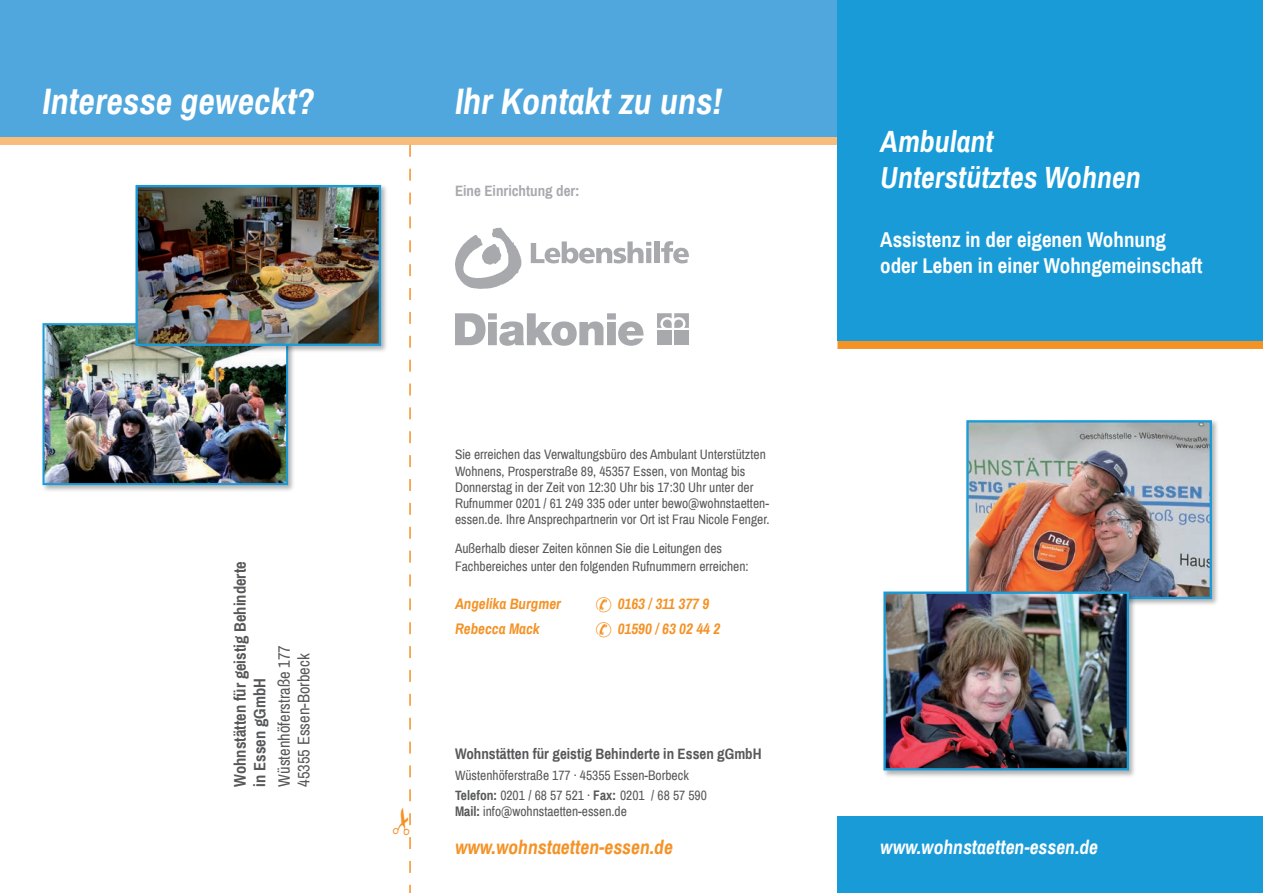
<style>
.page{position:relative;width:1263px;height:893px;background:#fff}
.page>*{position:absolute;margin:0;border:0;box-sizing:border-box;transform-origin:0 0}
.t1{font:italic 700 36px "Archivo Narrow";color:#fff}
.t2{font:italic 700 30px/36px "Archivo Narrow";color:#fff}
.t3{font:700 21px/25.2px "Archivo Narrow";color:#fff}
.t4{font:italic 700 19.5px "Archivo Narrow";color:#fff}
.t5{font:italic 700 19.5px "Archivo Narrow";color:#f49225}
.t6{font:700 16.5px/19.8px "Archivo Narrow";color:#57585a}
.t7{font:16.5px/19.8px "Archivo Narrow";color:#57585a}
.t8{font:italic 700 15px "Archivo Narrow";color:#f49225}
.t9{font:700 15px "Archivo Narrow";color:#57585a}
.t10{font:700 15px "Archivo Narrow";color:#a8a9ad}
.t11{font:13.5px/16.2px "Archivo Narrow";color:#57585a}
.s1{font-weight:700}
</style>
<div class="page">
<div style="left:0;top:0;width:838px;height:145px;background:#f49225;opacity:.6"></div>
<div style="left:0;top:0;width:838px;height:136px;background:#50a7dd"></div>
<div style="left:838px;top:816px;width:425px;height:77px;background:#199bd8"></div>
<div style="left:838px;top:0;width:425px;height:349px;background:#f49225"></div>
<div style="left:838px;top:0;width:425px;height:340px;background:#199bd8"></div>
<div style="left:41px;top:321px;width:255px;height:172px;background:#231f20;opacity:.35"></div>
<img style="left:46px;top:326px;width:239px;height:156px">
<div style="left:43px;top:323px;width:245px;height:162px;border:2px solid #199bd8"></div>
<div style="left:134px;top:183px;width:255px;height:170px;background:#231f20;opacity:.35"></div>
<img style="left:138px;top:188px;width:240px;height:155px">
<div style="left:135px;top:185px;width:246px;height:161px;border:2px solid #199bd8"></div>
<div style="left:965px;top:418px;width:254px;height:188px;background:#231f20;opacity:.35"></div>
<img style="left:969px;top:423px;width:240px;height:173px">
<div style="left:966px;top:420px;width:246px;height:179px;border:2px solid #199bd8"></div>
<div style="left:882px;top:590px;width:255px;height:188px;background:#231f20;opacity:.35"></div>
<img style="left:886px;top:594px;width:240px;height:173px">
<div style="left:883px;top:591px;width:246px;height:179px;border:2px solid #199bd8"></div>
<svg style="left:455px;top:313px;width:188px;height:33px"></svg>
<svg style="left:657px;top:313px;width:32px;height:15px"></svg>
<div style="left:657px;top:330px;width:15px;height:15px;background:#a8a9ad"></div>
<div style="left:674px;top:330px;width:15px;height:15px;background:#a8a9ad"></div>
<svg style="left:455px;top:227px;width:66px;height:62px"></svg>
<svg style="left:531px;top:241px;width:120px;height:22px"></svg>
<div style="left:654px;top:241px;width:6px;height:22px;background:#a8a9ad"></div>
<svg style="left:661px;top:241px;width:28px;height:22px"></svg>
<svg style="left:409px;top:145px;width:2px;height:748px"></svg>
<h1 class="t1" style="left:43px;top:79px;width:274px">Interesse geweckt?</h1>
<p class="t6" style="left:230px;top:787px;width:227px;rotate:-90deg">Wohnstätten für geistig Behinderte in Essen gGmbH</p>
<p class="t7" style="left:274px;top:787px;width:143px;rotate:-90deg">Wüstenhöferstraße 177<br>45355 Essen-Borbeck</p>
<h1 class="t1" style="left:455px;top:79px;width:269px">Ihr Kontakt zu uns!</h1>
<p class="t10" style="left:455px;top:181px;width:126px">Eine Einrichtung der:</p>
<p class="t11" style="left:455px;top:447px;width:316px">Sie erreichen das Verwaltungsbüro des Ambulant Unterstützten Wohnens, Prosperstraße 89, 45357 Essen, von Montag bis Donnerstag in der Zeit von 12:30 Uhr bis 17:30 Uhr unter der Rufnummer 0201 / 61 249 335 oder unter bewo@wohnstaetten&shy;essen.de. Ihre Ansprechpartnerin vor Ort ist Frau Nicole Fenger.</p>
<p class="t11" style="left:455px;top:540px;width:295px;line-height:18px">Außerhalb dieser Zeiten können Sie die Leitungen des<br>Fachbereiches unter den folgenden Rufnummern erreichen:</p>
<p class="t8" style="left:455px;top:595px;width:107px">Angelika Burgmer</p>
<p class="t8" style="left:595px;top:595px;width:115px">✆ 0163 / 311 377 9</p>
<p class="t8" style="left:455px;top:620px;width:86px">Rebecca Mack</p>
<p class="t8" style="left:595px;top:620px;width:127px">✆ 01590 / 63 02 44 2</p>
<p class="t9" style="left:455px;top:745px;width:308px">Wohnstätten für geistig Behinderte in Essen gGmbH</p>
<p class="t11" style="left:455px;top:765px;width:253px;line-height:20.4px">Wüstenhöferstraße 177 · 45355 Essen-Borbeck<br><span class="s1">Telefon:</span> 0201 / 68 57 521 · <span class="s1">Fax:</span> 0201 / 68 57 590</p>
<p class="t11" style="left:455px;top:804px;width:173px"><span class="s1">Mail:</span> info@wohnstaetten-essen.de</p>
<h3 class="t5" style="left:455px;top:835px;width:219px">www.wohnstaetten-essen.de</h3>
<h2 class="t2" style="left:880px;top:123px;width:262px">Ambulant<br>Unterstütztes Wohnen</h2>
<h3 class="t3" style="left:880px;top:228px;width:324px">Assistenz in der eigenen Wohnung oder Leben in einer Wohngemeinschaft</h3>
<h3 class="t4" style="left:880px;top:835px;width:219px">www.wohnstaetten-essen.de</h3>
</div>
